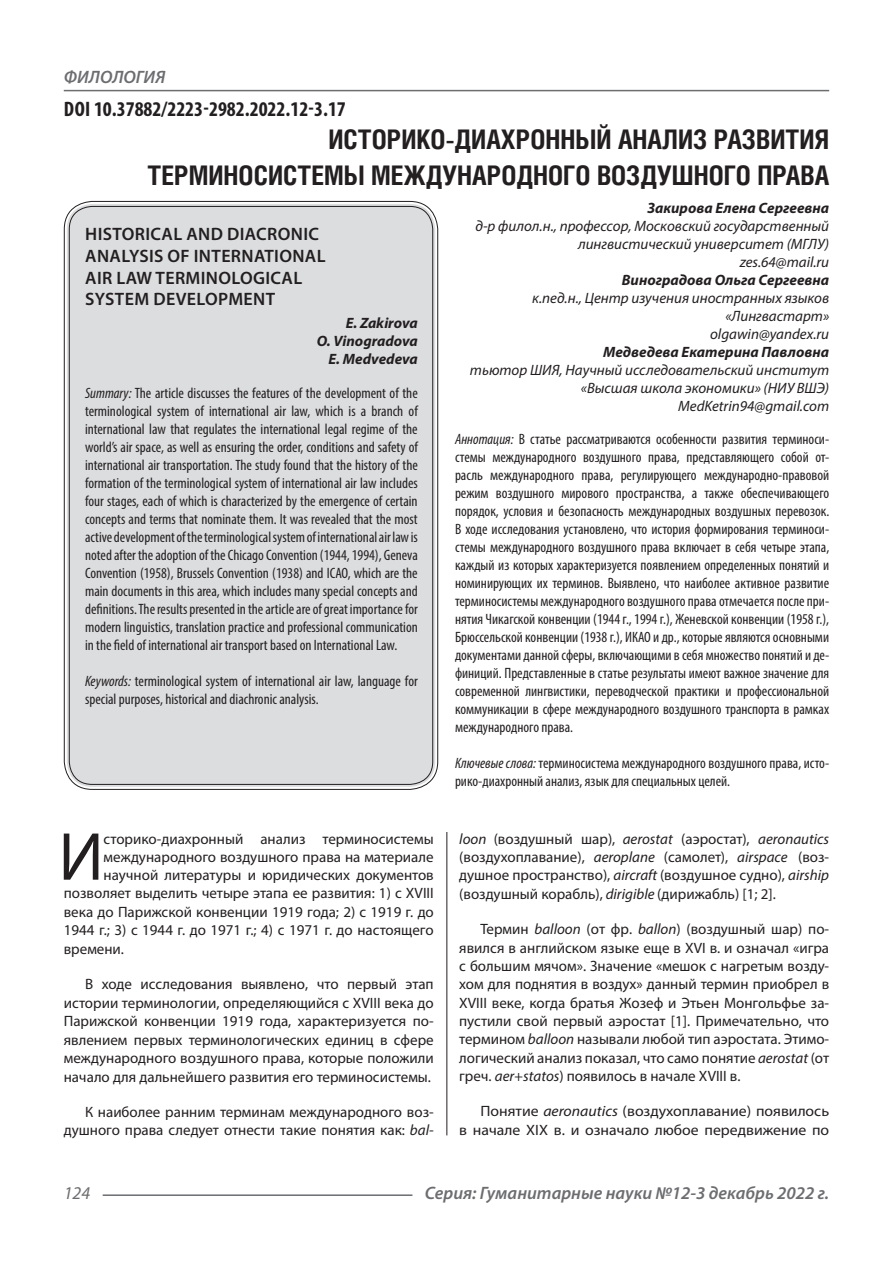
<style>
.page{position:relative;width:893px;height:1263px;background:#fff}
.page>*{position:absolute;margin:0;border:0;box-sizing:border-box;transform-origin:0 0}
.Статья_текст_первый{font:68.4px "Myriad Pro";color:#231f20}
.Статья_название{font:700 27px/36px "Helios Cond C";color:#231f20;text-align:right}
.ДОИ{font:700 condensed 21px "Myriad Pro";color:#231f20}
.Статья_название_англ{font:600 18px "Myriad Pro";letter-spacing:.02em;color:#231f20}
.t1{font:italic 600 18px "Myriad Pro";color:#6c6d70}
.t2{font:italic 18px "Myriad Pro";color:#6c6d70}
.Статья_аннотация_тек{font:condensed 15px/18px "Myriad Pro";color:#231f20;text-align:justify}
.Статья_аннотация_анг{font:condensed 15px/18px "Myriad Pro";color:#231f20;text-align:justify}
.Статья_текст{font:15px/18.3px "Myriad Pro";color:#231f20;text-align:justify}
.Статья_текст_первый-2{font:15px "Myriad Pro";color:#231f20}
.Статья_автор_инфо{font:italic 15px/18px "Myriad Pro";color:#231f20;text-align:right}
.Статья_текст-2{font:15px/18.3px "Myriad Pro";color:#231f20;text-align:right;scale:1.05 1}
.Статья_автор_фио_рус{font:italic 700 15px "Myriad Pro";color:#231f20}
.Статья_автор_англ{font:italic 700 15px "Myriad Pro";color:#231f20}
.s1{font-style:italic}
</style>
<div class="page">
<hr style="left:446px;top:128px;width:1px;height:1007px;background:#231f20">
<hr style="left:103px;top:1194px;width:309px;height:2px;background:#6c6d70">
<hr style="left:64px;top:90px;width:765px;height:1px;background:#6c6d70">
<div style="left:441px;top:103px;width:10px;height:728px;background:#fff"></div>
<div style="left:67px;top:204px;width:368px;height:583px;background:#dcdddf;border-radius:26px"></div>
<p class="t1" style="left:64px;top:66px;width:103px">ФИЛОЛОГИЯ</p>
<p class="ДОИ" style="left:64px;top:96px;width:283px">DOI 10.37882/2223-2982.2022.12-3.17</p>
<p class="Статья_название" style="left:148px;top:121px;width:683px">ИСТОРИКО-ДИАХРОННЫЙ АНАЛИЗ РАЗВИТИЯ<br>ТЕРМИНОСИСТЕМЫ МЕЖДУНАРОДНОГО ВОЗДУШНОГО ПРАВА</p>
<p class="Статья_автор_фио_рус" style="left:647px;top:198px;width:183px">Закирова Елена Сергеевна</p>
<p class="Статья_автор_инфо" style="left:475px;top:217px;width:355px">д-р филол.н., профессор, Московский государственный лингвистический университет (МГЛУ)</p>
<p class="Статья_автор_инфо" style="left:740px;top:253px;width:91px">zes.64@mail.ru</p>
<p class="Статья_автор_фио_рус" style="left:622px;top:270px;width:209px">Виноградова Ольга Сергеевна</p>
<p class="Статья_автор_инфо" style="left:532px;top:289px;width:298px">к.пед.н., Центр изучения иностранных языков «Лингвастарт»</p>
<p class="Статья_автор_инфо" style="left:710px;top:325px;width:121px">olgawin@yandex.ru</p>
<p class="Статья_автор_фио_рус" style="left:603px;top:342px;width:228px">Медведева Екатерина Павловна</p>
<p class="Статья_автор_инфо" style="left:470px;top:361px;width:361px">тьютор ШИЯ, Научный исследовательский институт «Высшая школа экономики» (НИУ ВШЭ)</p>
<p class="Статья_автор_инфо" style="left:678px;top:397px;width:153px">MedKetrin94@gmail.com</p>
<p class="Статья_аннотация_тек" style="left:455px;top:430px;width:376px"><span class="s1">Аннотация:</span> В статье рассматриваются особенности развития терминоси&shy;стемы международного воздушного права, представляющего собой от&shy;расль международного права, регулирующего международно-правовой режим воздушного мирового пространства, а также обеспечивающего порядок, условия и безопасность международных воздушных перевозок.<br>В ходе исследования установлено, что история формирования терминоси&shy;стемы международного воздушного права включает в себя четыре этапа, каждый из которых характеризуется появлением определенных понятий и номинирующих их терминов. Выявлено, что наиболее активное развитие терминосистемы международного воздушного права отмечается после при&shy;нятия Чикагской конвенции (1944 г., 1994 г.), Женевской конвенции (1958 г.), Брюссельской конвенции (1938 г.), ИКАО и др., которые являются основными документами данной сферы, включающими в себя множество понятий и де&shy;финиций. Представленные в статье результаты имеют важное значение для современной лингвистики, переводческой практики и профессиональной коммуникации в сфере международного воздушного транспорта в рамках международного права.</p>
<p class="Статья_аннотация_тек" style="left:455px;top:754px;width:376px"><span class="s1">Ключевые слова:</span> терминосистема международного воздушного права, исто&shy;рико-диахронный анализ, язык для специальных целей.</p>
<p class="Статья_название_англ" style="left:85px;top:223px;width:235px">HISTORICAL AND DIACRONIC</p>
<p class="Статья_название_англ" style="left:85px;top:244px;width:242px">ANALYSIS OF INTERNATIONAL</p>
<p class="Статья_название_англ" style="left:85px;top:266px;width:219px">AIR LAW TERMINOLOGICAL</p>
<p class="Статья_название_англ" style="left:85px;top:288px;width:191px">SYSTEM DEVELOPMENT</p>
<p class="Статья_автор_англ" style="left:346px;top:313px;width:74px">E. Zakirova</p>
<p class="Статья_автор_англ" style="left:317px;top:331px;width:103px">O. Vinogradova</p>
<p class="Статья_автор_англ" style="left:329px;top:349px;width:91px">E. Medvedeva</p>
<p class="Статья_аннотация_анг" style="left:85px;top:384px;width:334px"><span class="s1">Summary:</span> The article discusses the features of the development of the terminological system of international air law, which is a branch of international law that regulates the international legal regime of the world’s air space, as well as ensuring the order, conditions and safety of international air transportation. The study found that the history of the formation of the terminological system of international air law includes four stages, each of which is characterized by the emergence of certain concepts and terms that nominate them. It was revealed that the most active development of the terminological system of international air law is noted after the adoption of the Chicago Convention (1944, 1994), Geneva Convention (1958), Brussels Convention (1938) and ICAO, which are the main documents in this area, which includes many special concepts and definitions. The results presented in the article are of great importance for modern linguistics, translation practice and professional communication in the field of international air transport based on International Law.</p>
<p class="Статья_аннотация_анг" style="left:85px;top:672px;width:334px"><span class="s1">Keywords:</span> terminological system of international air law, language for special purposes, historical and diachronic analysis.</p>
<p class="Статья_текст_первый" style="left:59px;top:814px;width:47px">И</p>
<p class="Статья_текст_первый-2" style="left:104px;top:829px;width:332px">сторико-диахронный анализ терминосистемы</p>
<p class="Статья_текст_первый-2" style="left:104px;top:847px;width:332px">международного воздушного права на материале</p>
<p class="Статья_текст_первый-2" style="left:104px;top:865px;width:332px">научной литературы и юридических документов</p>
<p class="Статья_текст_первый-2" style="left:64px;top:884px;width:371px">позволяет выделить четыре этапа ее развития: 1) с XVIII</p>
<p class="Статья_текст_первый-2" style="left:64px;top:902px;width:371px">века до Парижской конвенции 1919 года; 2) с 1919 г. до</p>
<p class="Статья_текст_первый-2" style="left:64px;top:921px;width:371px">1944 г.; 3) с 1944 г. до 1971 г.; 4) с 1971 г. до настоящего</p>
<p class="Статья_текст_первый-2" style="left:64px;top:939px;width:62px">времени.</p>
<p class="Статья_текст" style="left:64px;top:974px;width:371px;text-indent:21px">В ходе исследования выявлено, что первый этап истории терминологии, определяющийся с XVIII века до Парижской конвенции 1919 года, характеризуется по&shy;явлением первых терминологических единиц в сфере международного воздушного права, которые положили начало для дальнейшего развития его терминосистемы.</p>
<p class="Статья_текст" style="left:64px;top:1102px;width:371px;text-align:right">К наиболее ранним терминам международного воз&shy;душного права следует отнести такие понятия как: <span class="s1">bal-</span></p>
<p class="Статья_текст" style="left:459px;top:829px;width:371px"><span class="s1">loon</span> (воздушный шар), <span class="s1">aerostat</span> (аэростат), <span class="s1">aeronautics </span>(воздухоплавание), <span class="s1">aeroplane</span> (самолет), <span class="s1">airspace</span> (воз&shy;душное пространство), <span class="s1">aircraft</span> (воздушное судно), <span class="s1">airship </span>(воздушный корабль), <span class="s1">dirigible</span> (дирижабль) [1; 2].</p>
<p class="Статья_текст" style="left:459px;top:920px;width:371px;text-indent:21px">Термин <span class="s1">balloon</span> (от фр. <span class="s1">ballon</span>) (воздушный шар) по&shy;явился в английском языке еще в XVI в. и означал «игра с большим мячом». Значение «мешок с нагретым возду&shy;хом для поднятия в воздух» данный термин приобрел в XVIII веке, когда братья Жозеф и Этьен Монгольфье за&shy;пустили свой первый аэростат [1]. Примечательно, что термином <span class="s1">balloon</span> называли любой тип аэростата. Этимо&shy;логический анализ показал, что само понятие <span class="s1">aerostat</span> (от греч. <span class="s1">aer+statos</span>) появилось в начале XVIII в.</p>
<p class="Статья_текст-2" style="left:459px;top:1102px;width:354px">Понятие <span class="s1">aeronautics</span> (воздухоплавание) появилось<br>в начале XIX в. и означало любое передвижение по</p>
<p class="t2" style="left:64px;top:1182px;width:28px">124</p>
<p class="t1" style="left:425px;top:1182px;width:406px">Серия: Гуманитарные науки №12-3 декабрь 2022 г.</p>
</div>
